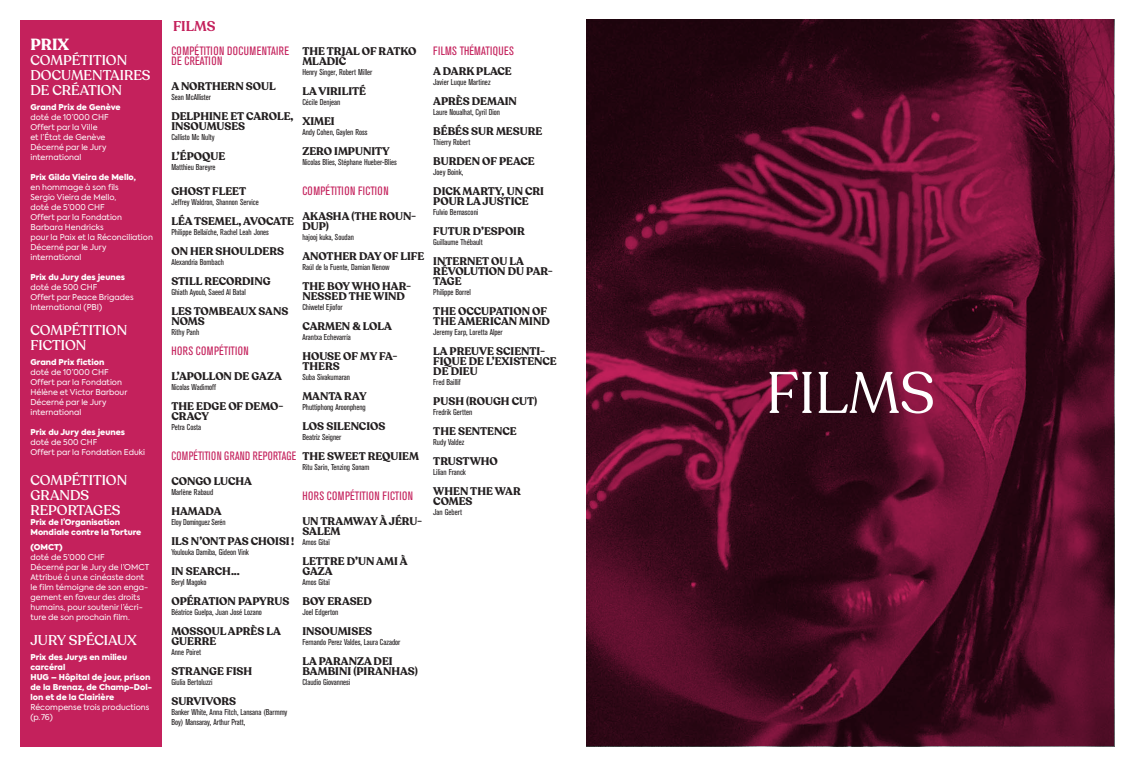
<style>
.page{position:relative;width:1134px;height:766px;background:#fff}
.page>*{position:absolute;margin:0;border:0;box-sizing:border-box;transform-origin:0 0}
.t1{font:57.8px "Recoleta";color:#fff}
.t2{font:700 16px "Recoleta";color:#fff}
.t3{font:500 14px/15px "Recoleta";color:#fff}
.t4{font:600 14px "Recoleta";color:#c4215c}
.t5{font:condensed 12px/10px "Akzidenz Grotesk BE";letter-spacing:.02em;color:#c4215c}
.t6{font:condensed 12px "Akzidenz Grotesk BE";letter-spacing:.02em;color:#c4215c;scale:.96 1}
.t7{font:700 11px/10px "Recoleta";color:#231f20}
.t8{font:condensed 8.5px/10px "Akzidenz Grotesk BE";color:#231f20}
.t9{font:condensed 8.5px "Akzidenz Grotesk BE";letter-spacing:-.02em;color:#231f20}
.t10{font:8px/10px "Axiforma";color:#fff}
.t11{font:900 8px/10px "Axiforma";color:#fff}
</style>
<div class="page">
<img style="left:587px;top:20px;width:527px;height:726px">
<div style="left:20px;top:20px;width:142px;height:726px;background:#c4215c"></div>
<h2 class="t2" style="left:30px;top:34px;width:40px">PRIX</h2>
<h3 class="t3" style="left:30px;top:53px;width:121px">COMPÉTITION<br>DOCUMENTAIRES<br>DE CRÉATION</h3>
<p class="t11" style="left:30px;top:102px;width:92px">Grand Prix de Genève</p>
<p class="t10" style="left:30px;top:112px;width:80px">doté de 10’000 CHF<br>Offert par la Ville<br>et l’État de Genève<br>Décerné par le Jury international</p>
<p class="t11" style="left:30px;top:172px;width:107px">Prix Gilda Vieira de Mello,</p>
<p class="t10" style="left:30px;top:182px;width:124px">en hommage à son fils<br>Sergio Vieira de Mello,<br>doté de 5’000 CHF<br>Offert par la Fondation<br>Barbara Hendricks<br>pour la Paix et la Réconciliation<br>Décerné par le Jury international</p>
<p class="t11" style="left:30px;top:272px;width:96px">Prix du Jury des jeunes</p>
<p class="t10" style="left:30px;top:282px;width:105px">doté de 500 CHF<br>Offert par Peace Brigades<br>International (PBI)</p>
<h3 class="t3" style="left:30px;top:323px;width:98px">COMPÉTITION<br>FICTION</h3>
<p class="t11" style="left:30px;top:357px;width:75px">Grand Prix fiction</p>
<p class="t10" style="left:30px;top:367px;width:98px">doté de 10’000 CHF<br>Offert par la Fondation<br>Hélène et Victor Barbour<br>Décerné par le Jury international</p>
<p class="t11" style="left:30px;top:427px;width:96px">Prix du Jury des jeunes</p>
<p class="t10" style="left:30px;top:437px;width:116px">doté de 500 CHF<br>Offert par la Fondation Eduki</p>
<h3 class="t3" style="left:30px;top:473px;width:98px">COMPÉTITION<br>GRANDS<br>REPORTAGES</h3>
<p class="t11" style="left:30px;top:517px;width:112px">Prix de l’Organisation<br>Mondiale contre la Torture</p>
<p class="t11" style="left:30px;top:542px;width:34px">(OMCT)</p>
<p class="t10" style="left:30px;top:552px;width:120px">doté de 5’000 CHF<br>Décerné par le Jury de l’OMCT<br>Attribué à un·e cinéaste dont le film témoigne de son enga&shy;gement en faveur des droits humains, pour soutenir l’écri&shy;ture de son prochain film.</p>
<h3 class="t3" style="left:30px;top:633px;width:108px">JURY SPÉCIAUX</h3>
<p class="t11" style="left:30px;top:652px;width:123px">Prix des Jurys en milieu carcéral<br>HUG – Hôpital de jour, prison de la Brenaz, de Champ-Dol&shy;lon et de la Clairière</p>
<p class="t10" style="left:30px;top:702px;width:120px">Récompense trois productions (p. 76)</p>
<h3 class="t4" style="left:173px;top:17px;width:44px">FILMS</h3>
<h3 class="t5" style="left:171px;top:46px;width:119px">COMPÉTITION DOCUMENTAIRE<br>DE CRÉATION</h3>
<p class="t7" style="left:171px;top:81px;width:106px">A NORTHERN SOUL</p>
<p class="t8" style="left:171px;top:92px;width:41px">Sean McAllister</p>
<p class="t7" style="left:171px;top:111px;width:124px">DELPHINE ET CAROLE,<br>INSOUMUSES</p>
<p class="t8" style="left:171px;top:132px;width:45px">Callisto Mc Nulty</p>
<p class="t7" style="left:171px;top:151px;width:55px">L’ÉPOQUE</p>
<p class="t8" style="left:171px;top:162px;width:46px">Matthieu Bareyre</p>
<p class="t7" style="left:171px;top:186px;width:76px">GHOST FLEET</p>
<p class="t8" style="left:171px;top:197px;width:89px">Jeffrey Waldron, Shannon Service</p>
<p class="t7" style="left:171px;top:216px;width:124px">LÉA TSEMEL, AVOCATE</p>
<p class="t8" style="left:171px;top:227px;width:99px">Philippe Bellaïche, Rachel Leah Jones</p>
<p class="t7" style="left:171px;top:246px;width:114px">ON HER SHOULDERS</p>
<p class="t8" style="left:171px;top:257px;width:54px">Alexandria Bombach</p>
<p class="t7" style="left:171px;top:276px;width:101px">STILL RECORDING</p>
<p class="t8" style="left:171px;top:287px;width:76px">Ghiath Ayoub, Saeed Al Batal</p>
<p class="t7" style="left:171px;top:306px;width:118px">LES TOMBEAUX SANS<br>NOMS</p>
<p class="t8" style="left:171px;top:327px;width:29px">Rithy Panh</p>
<h3 class="t5" style="left:171px;top:346px;width:79px">HORS COMPÉTITION</h3>
<p class="t7" style="left:171px;top:371px;width:112px">L’APOLLON DE GAZA</p>
<p class="t8" style="left:171px;top:382px;width:46px">Nicolas Wadimoff</p>
<p class="t7" style="left:171px;top:401px;width:114px">THE EDGE OF DEMO-<br>CRACY</p>
<p class="t8" style="left:171px;top:422px;width:31px">Petra Costa</p>
<h3 class="t6" style="left:171px;top:449px;width:132px">COMPÉTITION GRAND REPORTAGE</h3>
<p class="t7" style="left:171px;top:476px;width:82px">CONGO LUCHA</p>
<p class="t8" style="left:171px;top:487px;width:43px">Marlène Rabaud</p>
<p class="t7" style="left:171px;top:506px;width:52px">HAMADA</p>
<p class="t9" style="left:171px;top:517px;width:56px">Eloy Domínguez Serén</p>
<p class="t7" style="left:171px;top:536px;width:124px">ILS N’ONT PAS CHOISI!</p>
<p class="t8" style="left:171px;top:547px;width:79px">Youlouka Damiba, Gideon Vink</p>
<p class="t7" style="left:171px;top:566px;width:70px">IN SEARCH...</p>
<p class="t8" style="left:171px;top:577px;width:37px">Beryl Magoko</p>
<p class="t7" style="left:171px;top:596px;width:120px">OPÉRATION PAPYRUS</p>
<p class="t8" style="left:171px;top:607px;width:92px">Béatrice Guelpa, Juan José Lozano</p>
<p class="t7" style="left:171px;top:626px;width:111px">MOSSOUL APRÈS LA<br>GUERRE</p>
<p class="t8" style="left:171px;top:647px;width:31px">Anne Poiret</p>
<p class="t7" style="left:171px;top:666px;width:82px">STRANGE FISH</p>
<p class="t8" style="left:171px;top:677px;width:43px">Giulia Bertoluzzi</p>
<p class="t7" style="left:171px;top:696px;width:66px">SURVIVORS</p>
<p class="t8" style="left:171px;top:707px;width:118px">Banker White, Anna Fitch, Lansana (Barmmy<br>Boy) Mansaray, Arthur Pratt,</p>
<p class="t7" style="left:302px;top:46px;width:115px">THE TRIAL OF RATKO<br>MLADIĆ</p>
<p class="t8" style="left:302px;top:67px;width:71px">Henry Singer, Robert Miller</p>
<p class="t7" style="left:302px;top:86px;width:65px">LA VIRILITÉ</p>
<p class="t8" style="left:302px;top:97px;width:39px">Cécile Denjean</p>
<p class="t7" style="left:302px;top:116px;width:34px">XIMEI</p>
<p class="t8" style="left:302px;top:127px;width:66px">Andy Cohen, Gaylen Ross</p>
<p class="t7" style="left:302px;top:146px;width:89px">ZERO IMPUNITY</p>
<p class="t8" style="left:302px;top:157px;width:96px">Nicolas Blies, Stéphane Hueber-Blies</p>
<h3 class="t5" style="left:302px;top:186px;width:88px">COMPÉTITION FICTION</h3>
<p class="t7" style="left:302px;top:211px;width:115px">AKASHA (THE ROUN-<br>DUP)</p>
<p class="t8" style="left:302px;top:232px;width:53px">hajooj kuka, Soudan</p>
<p class="t7" style="left:302px;top:251px;width:123px">ANOTHER DAY OF LIFE</p>
<p class="t8" style="left:302px;top:262px;width:89px">Raúl de la Fuente, Damian Nenow</p>
<p class="t7" style="left:302px;top:281px;width:110px">THE BOY WHO HAR-<br>NESSED THE WIND</p>
<p class="t8" style="left:302px;top:302px;width:42px">Chiwetel Ejiofor</p>
<p class="t7" style="left:302px;top:321px;width:91px">CARMEN &amp; LOLA</p>
<p class="t8" style="left:302px;top:332px;width:50px">Arantxa Echevarría</p>
<p class="t7" style="left:302px;top:351px;width:97px">HOUSE OF MY FA-<br>THERS</p>
<p class="t8" style="left:302px;top:372px;width:49px">Suba Sivakumaran</p>
<p class="t7" style="left:302px;top:391px;width:66px">MANTA RAY</p>
<p class="t8" style="left:302px;top:402px;width:65px">Phuttiphong Aroonpheng</p>
<p class="t7" style="left:302px;top:421px;width:85px">LOS SILENCIOS</p>
<p class="t8" style="left:302px;top:432px;width:40px">Beatriz Seigner</p>
<p class="t7" style="left:302px;top:451px;width:118px">THE SWEET REQUIEM</p>
<p class="t8" style="left:302px;top:462px;width:69px">Ritu Sarin, Tenzing Sonam</p>
<h3 class="t5" style="left:302px;top:491px;width:112px">HORS COMPÉTITION FICTION</h3>
<p class="t7" style="left:302px;top:516px;width:121px">UN TRAMWAY À JÉRU-<br>SALEM</p>
<p class="t8" style="left:302px;top:537px;width:29px">Amos Gitaï</p>
<p class="t7" style="left:302px;top:556px;width:107px">LETTRE D’UN AMI À<br>GAZA</p>
<p class="t8" style="left:302px;top:577px;width:29px">Amos Gitaï</p>
<p class="t7" style="left:302px;top:596px;width:71px">BOY ERASED</p>
<p class="t8" style="left:302px;top:607px;width:37px">Joel Edgerton</p>
<p class="t7" style="left:302px;top:626px;width:71px">INSOUMISES</p>
<p class="t8" style="left:302px;top:637px;width:99px">Fernando Perez Valdes, Laura Cazador</p>
<p class="t7" style="left:302px;top:656px;width:117px">LA PARANZA DEI<br>BAMBINI (PIRANHAS)</p>
<p class="t8" style="left:302px;top:677px;width:49px">Claudio Giovannesi</p>
<h3 class="t5" style="left:433px;top:46px;width:82px">FILMS THÉMATIQUES</h3>
<p class="t7" style="left:433px;top:66px;width:80px">A DARK PLACE</p>
<p class="t8" style="left:433px;top:77px;width:59px">Javier Luque Martinez</p>
<p class="t7" style="left:433px;top:96px;width:85px">APRÈS DEMAIN</p>
<p class="t8" style="left:433px;top:107px;width:68px">Laure Noualhat, Cyril Dion</p>
<p class="t7" style="left:433px;top:126px;width:110px">BÉBÉS SUR MESURE</p>
<p class="t8" style="left:433px;top:137px;width:39px">Thierry Robert</p>
<p class="t7" style="left:433px;top:156px;width:103px">BURDEN OF PEACE</p>
<p class="t8" style="left:433px;top:167px;width:31px">Joey Boink,</p>
<p class="t7" style="left:433px;top:186px;width:112px">DICK MARTY, UN CRI<br>POUR LA JUSTICE</p>
<p class="t8" style="left:433px;top:207px;width:46px">Fulvio Bernasconi</p>
<p class="t7" style="left:433px;top:226px;width:93px">FUTUR D’ESPOIR</p>
<p class="t8" style="left:433px;top:237px;width:51px">Guillaume Thébault</p>
<p class="t7" style="left:433px;top:256px;width:121px">INTERNET OU LA<br>RÉVOLUTION DU PAR-<br>TAGE</p>
<p class="t8" style="left:433px;top:287px;width:39px">Philippe Borrel</p>
<p class="t7" style="left:433px;top:306px;width:118px">THE OCCUPATION OF<br>THE AMERICAN MIND</p>
<p class="t8" style="left:433px;top:327px;width:71px">Jeremy Earp, Loretta Alper</p>
<p class="t7" style="left:433px;top:346px;width:125px">LA PREUVE SCIENTI-<br>FIQUE DE L’EXISTENCE<br>DE DIEU</p>
<p class="t8" style="left:433px;top:377px;width:29px">Fred Baillif</p>
<p class="t7" style="left:433px;top:396px;width:106px">PUSH (ROUGH CUT)</p>
<p class="t8" style="left:433px;top:407px;width:40px">Fredrik Gertten</p>
<p class="t7" style="left:433px;top:426px;width:85px">THE SENTENCE</p>
<p class="t8" style="left:433px;top:437px;width:32px">Rudy Valdez</p>
<p class="t7" style="left:433px;top:456px;width:66px">TRUSTWHO</p>
<p class="t8" style="left:433px;top:467px;width:34px">Lilian Franck</p>
<p class="t7" style="left:433px;top:486px;width:89px">WHEN THE WAR<br>COMES</p>
<p class="t8" style="left:433px;top:507px;width:30px">Jan Gebert</p>
<h1 class="t1" style="left:766px;top:357px;width:170px">FILMS</h1>
</div>
